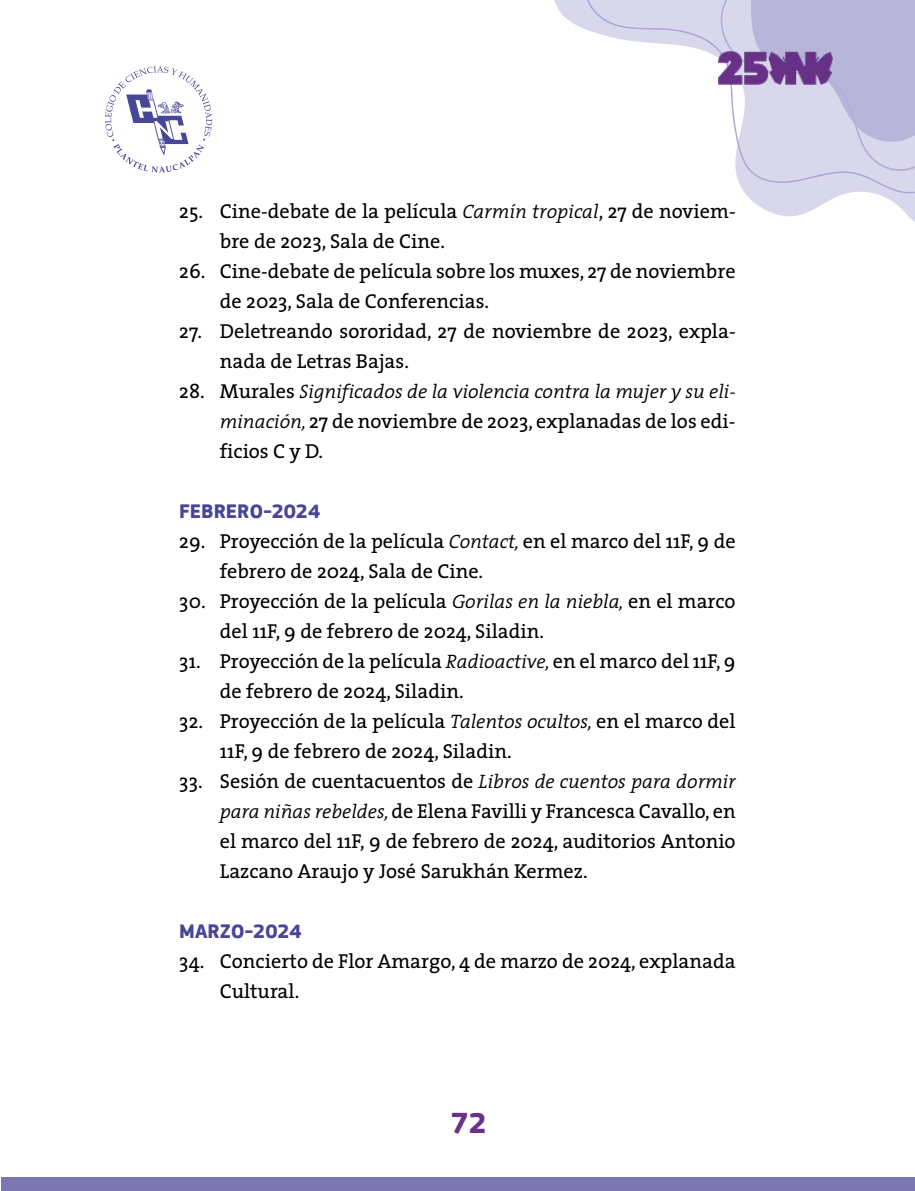
<style>
.page{position:relative;width:915px;height:1191px;background:#fff}
.page>*{position:absolute;margin:0;border:0;box-sizing:border-box;transform-origin:0 0}
.t1{font:700 30px "PF Square Sans Pro";color:#693188}
.t2{font:20.25px/30px "The Serif";color:#000}
.t3{font:700 20.25px "PF Square Sans Pro";color:#484696}
.t4{font:italic 300 19.5px "The Serif";color:#000}
.s1{font-weight:300;font-style:italic;font-size:19.5px}
.s2{font-weight:400;font-style:normal;font-size:20.25px}
</style>
<div class="page">
<div style="left:1px;top:1177px;width:913px;height:14px;background:#7c76b5"></div>
<svg style="left:105px;top:66px;width:107px;height:107px"></svg>
<svg style="left:554px;top:0;width:360px;height:221px"></svg>
<svg style="left:585px;top:0;width:329px;height:195px"></svg>
<svg style="left:719px;top:0;width:195px;height:175px;background:#cac8e4"></svg>
<img style="left:718px;top:52px;width:114px;height:33px">
<p class="t2" style="left:220px;top:195px;width:517px;text-indent:-41px">25. Cine-debate de la película <span class="s1">Carmín tropical</span>, 27 de noviem&shy;bre de 2023, Sala de Cine.</p>
<p class="t2" style="left:220px;top:255px;width:517px;text-indent:-40px">26. Cine-debate de película sobre los muxes, 27 de noviembre de 2023, Sala de Conferencias.</p>
<p class="t2" style="left:220px;top:315px;width:517px;text-indent:-40px">27. Deletreando sororidad, 27 de noviembre de 2023, expla&shy;nada de Letras Bajas.</p>
<p class="t4" style="left:179px;top:375px;width:557px"><span class="s2">28. Murales</span> Significados de la violencia contra la mujer y su eli-</p>
<p class="t2" style="left:220px;top:405px;width:517px"><span class="s1">minación,</span> 27 de noviembre de 2023, explanadas de los edi&shy;ficios C y D.</p>
<p class="t3" style="left:179px;top:499px;width:142px">FEBRERO-2024</p>
<p class="t2" style="left:220px;top:525px;width:517px;text-indent:-41px">29. Proyección de la película <span class="s1">Contact,</span> en el marco del 11F, 9 de febrero de 2024, Sala de Cine.</p>
<p class="t2" style="left:220px;top:585px;width:517px;text-indent:-40px">30. Proyección de la película <span class="s1">Gorilas en la niebla,</span> en el marco del 11F, 9 de febrero de 2024, Siladin.</p>
<p class="t2" style="left:220px;top:645px;width:517px;text-indent:-41px">31. Proyección de la película <span class="s1">Radioactive,</span> en el marco del 11F, 9 de febrero de 2024, Siladin.</p>
<p class="t2" style="left:220px;top:705px;width:517px;text-indent:-40px">32. Proyección de la película <span class="s1">Talentos ocultos,</span> en el marco del<br>11F, 9 de febrero de 2024, Siladin.</p>
<p class="t2" style="left:220px;top:765px;width:517px;text-align:justify;text-indent:-40px">33. Sesión de cuentacuentos de <span class="s1">Libros de cuentos para dormir para niñas rebeldes,</span> de Elena Favilli y Francesca Cavallo, en el marco del 11F, 9 de febrero de 2024, auditorios Antonio Lazcano Araujo y José Sarukhán Kermez.</p>
<p class="t3" style="left:179px;top:919px;width:124px">MARZO-2024</p>
<p class="t2" style="left:220px;top:945px;width:517px;text-indent:-40px">34. Concierto de Flor Amargo, 4 de marzo de 2024, explanada<br>Cultural.</p>
<h1 class="t1" style="left:450px;top:1104px;width:37px">72</h1>
</div>
